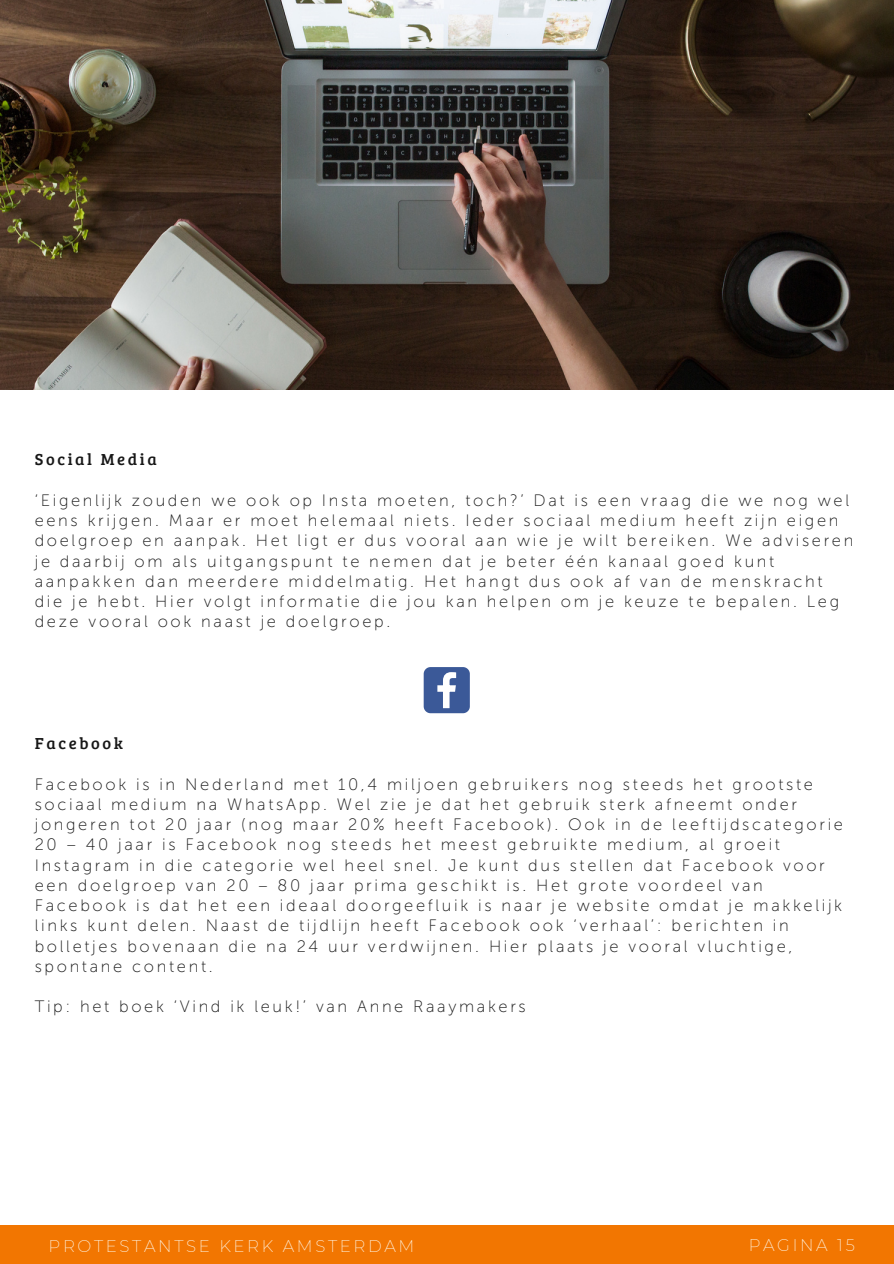
<style>
.page{position:relative;width:894px;height:1264px;background:#fff}
.page>*{position:absolute;margin:0;border:0;box-sizing:border-box;transform-origin:0 0}
.t1{font:16.5px/20.2px "Museo Sans 100";letter-spacing:.16em;color:#171717}
.t2{font:200 16.5px "Montserrat";letter-spacing:.16em;color:#fff9ed}
.t3{font:16.5px "Bree Serif";letter-spacing:.16em;color:#171717}
</style>
<div class="page">
<img style="left:0;top:0;width:893px;height:389px">
<div style="left:0;top:1225px;width:893px;height:38px;background:#f27601"></div>
<svg style="left:423px;top:667px;width:46px;height:46px"></svg>
<p class="t3" style="left:35px;top:447px;width:123px">Social Media</p>
<p class="t1" style="left:35px;top:490px;width:819px">‘Eigenlijk zouden we ook op Insta moeten, toch?’ Dat is een vraag die we nog wel eens krijgen. Maar er moet helemaal niets. Ieder sociaal medium heeft zijn eigen doelgroep en aanpak. Het ligt er dus vooral aan wie je wilt bereiken. We adviseren je daarbij om als uitgangspunt te nemen dat je beter één kanaal goed kunt aanpakken dan meerdere middelmatig. Het hangt dus ook af van de menskracht die je hebt. Hier volgt informatie die jou kan helpen om je keuze te bepalen. Leg deze vooral ook naast je doelgroep.</p>
<p class="t3" style="left:35px;top:731px;width:90px">Facebook</p>
<p class="t1" style="left:35px;top:773px;width:809px">Facebook is in Nederland met 10,4 miljoen gebruikers nog steeds het grootste sociaal medium na WhatsApp. Wel zie je dat het gebruik sterk afneemt onder jongeren tot 20 jaar (nog maar 20% heeft Facebook). Ook in de leeftijdscategorie 20 – 40 jaar is Facebook nog steeds het meest gebruikte medium, al groeit Instagram in die categorie wel heel snel. Je kunt dus stellen dat Facebook voor een doelgroep van 20 – 80 jaar prima geschikt is. Het grote voordeel van Facebook is dat het een ideaal doorgeefluik is naar je website omdat je makkelijk links kunt delen. Naast de tijdlijn heeft Facebook ook ‘verhaal’: berichten in bolletjes bovenaan die na 24 uur verdwijnen. Hier plaats je vooral vluchtige, spontane content.</p>
<p class="t1" style="left:35px;top:996px;width:492px">Tip: het boek ‘Vind ik leuk!’ van Anne Raaymakers</p>
<p class="t2" style="left:49px;top:1235px;width:367px">PROTESTANTSE KERK AMSTERDAM</p>
<p class="t2" style="left:748px;top:1235px;width:108px">PAGINA 15</p>
</div>
